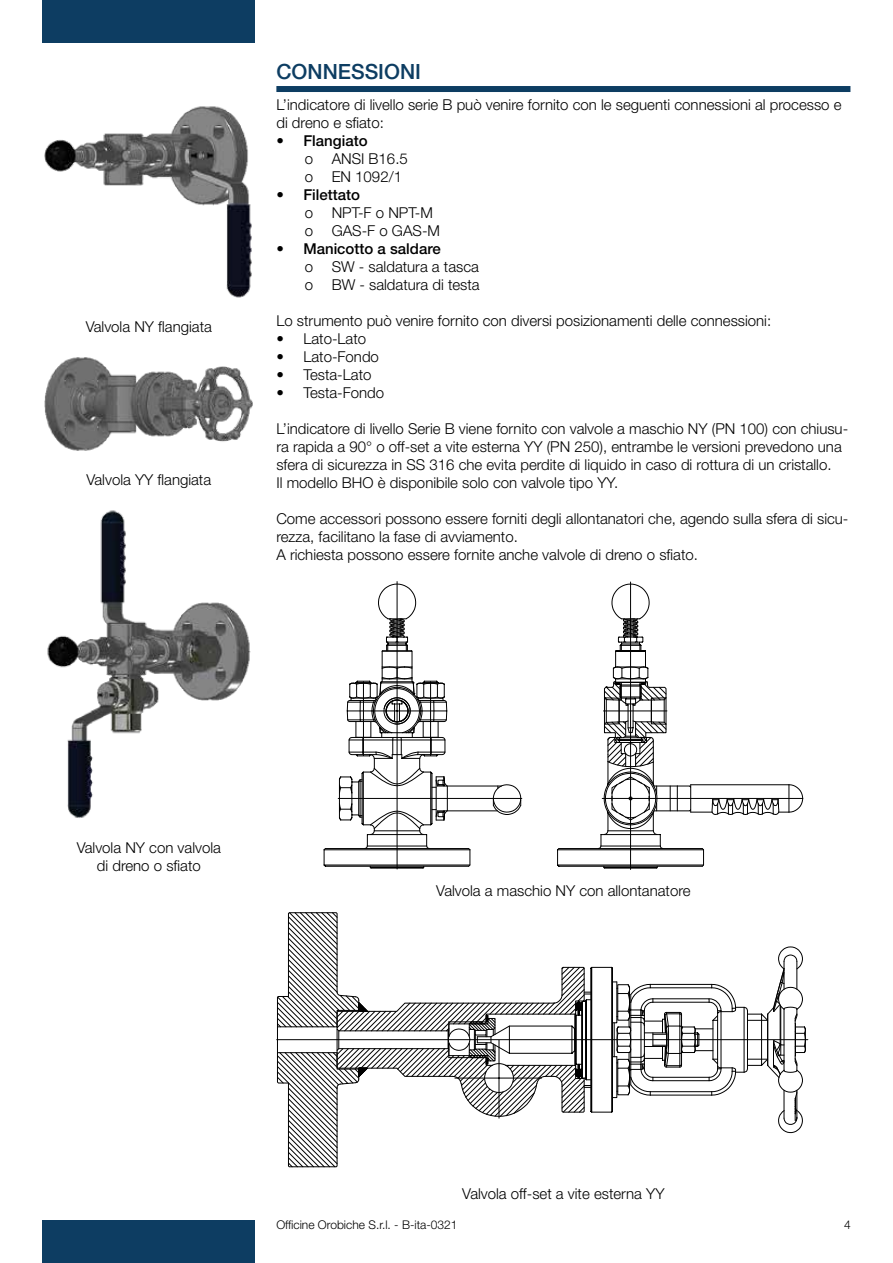
<style>
.page{position:relative;width:893px;height:1263px;background:#fff}
.page>*{position:absolute;margin:0;border:0;box-sizing:border-box;transform-origin:0 0}
.t1{font:500 21px "Helvetica Neue LT Pro";color:#0d3d62}
.t2{font:300 15px/18px "Helvetica Neue LT Pro";color:#000}
.t3{font:500 15px "Helvetica Neue LT Pro";color:#000}
.t4{font:300 12px "Helvetica Neue LT Pro";color:#000}
</style>
<div class="page">
<div style="left:43px;top:0;width:212px;height:43px;background:#0d3d62"></div>
<div style="left:43px;top:1220px;width:212px;height:43px;background:#0d3d62"></div>
<div style="left:276px;top:86px;width:574px;height:6px;background:#0d3d62"></div>
<hr style="left:277px;top:1039px;width:531px;height:1px;background:#000">
<svg style="left:277px;top:912px;width:529px;height:255px"></svg>
<hr style="left:438px;top:810px;width:59px;height:1px;background:#000">
<hr style="left:438px;top:786px;width:63px;height:1px;background:#000">
<svg style="left:493px;top:784px;width:28px;height:31px"></svg>
<svg style="left:323px;top:583px;width:148px;height:286px"></svg>
<hr style="left:363px;top:682px;width:1px;height:74px;background:#000">
<hr style="left:430px;top:682px;width:1px;height:74px;background:#000">
<hr style="left:630px;top:582px;width:1px;height:287px;background:#000">
<hr style="left:338px;top:798px;width:184px;height:1px;background:#000">
<svg style="left:557px;top:583px;width:246px;height:286px"></svg>
<hr style="left:373px;top:711px;width:48px;height:1px;background:#000">
<hr style="left:397px;top:581px;width:1px;height:288px;background:#000">
<hr style="left:603px;top:711px;width:64px;height:1px;background:#000">
<img style="left:44px;top:106px;width:208px;height:192px">
<img style="left:44px;top:357px;width:209px;height:94px">
<img style="left:47px;top:510px;width:204px;height:308px">
<p class="t2" style="left:86px;top:317px;width:128px">Valvola NY flangiata</p>
<p class="t2" style="left:86px;top:470px;width:126px">Valvola YY flangiata</p>
<h1 class="t1" style="left:276px;top:59px;width:146px">CONNESSIONI</h1>
<p class="t2" style="left:276px;top:95px;width:567px">L’indicatore di livello serie B può venire fornito con le seguenti connessioni al processo e di dreno e sfiato:</p>
<p class="t3" style="left:276px;top:132px;width:93px">• Flangiato</p>
<p class="t2" style="left:305px;top:149px;width:105px">o ANSI B16.5 o EN 1092/1</p>
<p class="t3" style="left:276px;top:186px;width:85px">• Filettato</p>
<p class="t2" style="left:305px;top:203px;width:137px">o NPT-F o NPT-M o GAS-F o GAS-M</p>
<p class="t3" style="left:276px;top:240px;width:166px">• Manicotto a saldare</p>
<p class="t2" style="left:305px;top:257px;width:177px">o SW - saldatura a tasca o BW - saldatura di testa</p>
<p class="t2" style="left:276px;top:311px;width:496px">Lo strumento può venire fornito con diversi posizionamenti delle connessioni:</p>
<p class="t2" style="left:276px;top:329px;width:91px">• Lato-Lato</p>
<p class="t2" style="left:276px;top:347px;width:104px">• Lato-Fondo</p>
<p class="t2" style="left:276px;top:365px;width:97px">• Testa-Lato</p>
<p class="t2" style="left:276px;top:383px;width:109px">• Testa-Fondo</p>
<p class="t2" style="left:276px;top:419px;width:573px">L’indicatore di livello Serie B viene fornito con valvole a maschio NY (PN 100) con chiusu&shy;ra rapida a 90° o off-set a vite esterna YY (PN 250), entrambe le versioni prevedono una sfera di sicurezza in SS 316 che evita perdite di liquido in caso di rottura di un cristallo.<br>Il modello BHO è disponibile solo con valvole tipo YY.</p>
<p class="t2" style="left:276px;top:509px;width:574px">Come accessori possono essere forniti degli allontanatori che, agendo sulla sfera di sicu&shy;rezza, facilitano la fase di avviamento.<br>A richiesta possono essere fornite anche valvole di dreno o sfiato.</p>
<p class="t2" style="left:77px;top:838px;width:146px;text-align:center">Valvola NY con valvola di dreno o sfiato</p>
<p class="t2" style="left:436px;top:882px;width:256px">Valvola a maschio NY con allontanatore</p>
<p class="t2" style="left:462px;top:1184px;width:204px">Valvola off-set a vite esterna YY</p>
<p class="t4" style="left:276px;top:1217px;width:183px">Officine Orobiche S.r.l. - B-ita-0321</p>
<p class="t4" style="left:844px;top:1217px;width:8px">4</p>
</div>
